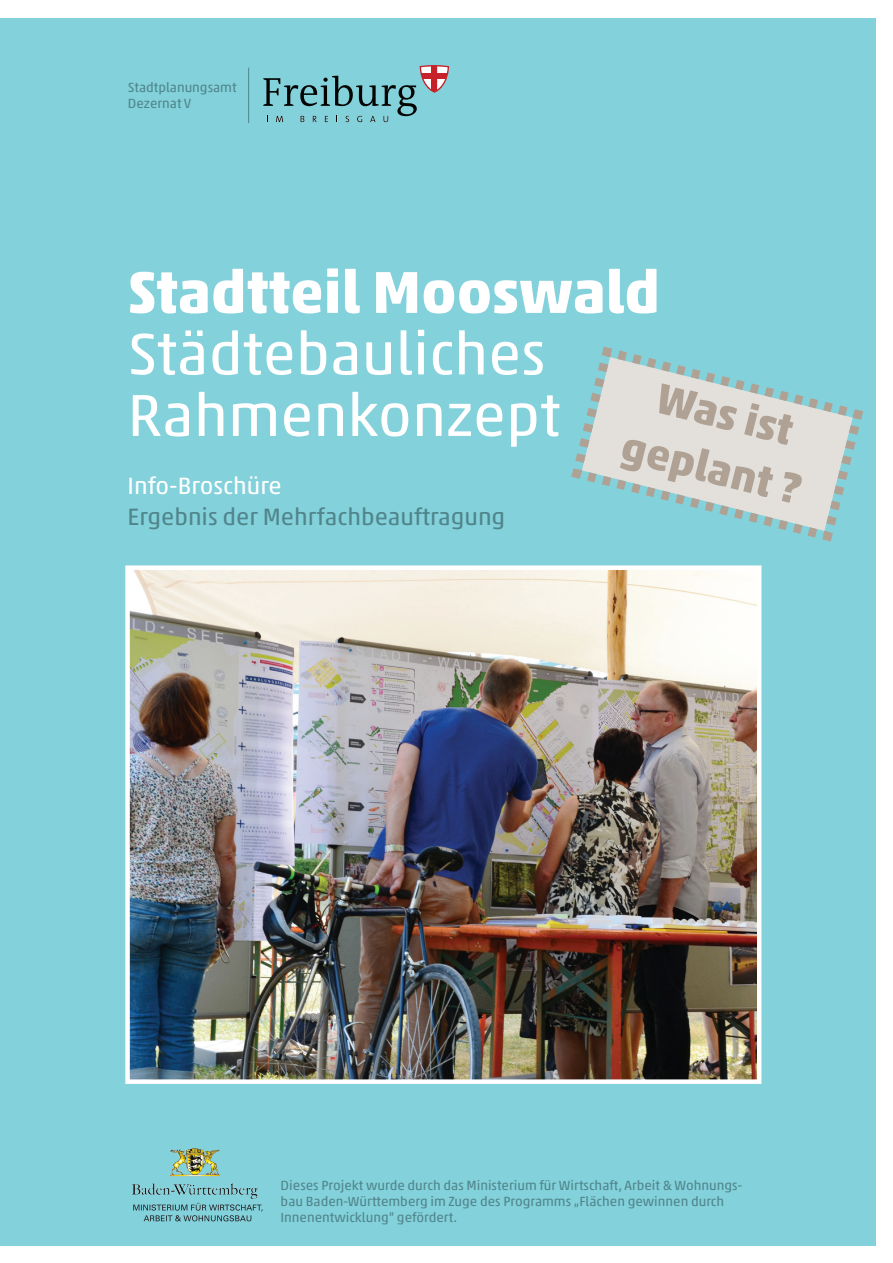
<style>
.page{position:relative;width:893px;height:1263px;background:#fff}
.page>*{position:absolute;margin:0;border:0;box-sizing:border-box;transform-origin:0 0}
.t1{font:60px/61.5px "Akko Pro";color:#fff}
.t2{font:700 60px "Akko Pro";color:#fff}
.t3{font:700 43.35px/55.5px "Akko Pro";color:#afa295;text-align:center}
.t4{font:24px "Akko Pro";color:#50858b}
.t5{font:24px "Akko Pro";color:#fff}
.t6{font:13.5px/16.2px "Akko Pro";color:#50858b}
</style>
<div class="page">
<div style="left:0;top:18px;width:875px;height:1227px;background:#83d1db"></div>
<hr style="left:248px;top:68px;width:1px;height:55px;background:#50858b">
<svg style="left:263px;top:65px;width:186px;height:57px"></svg>
<img style="left:132px;top:1148px;width:126px;height:51px">
<svg style="left:133px;top:1203px;width:130px;height:18px"></svg>
<img style="left:130px;top:570px;width:626px;height:509px">
<div style="left:125px;top:565px;width:636px;height:519px;border:4px solid #fff"></div>
<svg style="left:571px;top:346px;width:292px;height:196px"></svg>
<p class="t6" style="left:128px;top:79px;width:110px">Stadtplanungsamt<br>Dezernat V</p>
<h1 class="t2" style="left:128px;top:255px;width:534px">Stadtteil Mooswald</h1>
<h1 class="t1" style="left:128px;top:322px;width:434px">Städtebauliches<br>Rahmenkonzept</h1>
<h3 class="t5" style="left:128px;top:471px;width:156px">Info-Broschüre</h3>
<h3 class="t4" style="left:128px;top:503px;width:379px">Ergebnis der Mehrfachbeauftragung</h3>
<h2 class="t3" style="left:642px;top:364px;width:185px;rotate:14deg">Was ist geplant ?</h2>
<p class="t6" style="left:281px;top:1177px;width:463px">Dieses Projekt wurde durch das Ministerium für Wirtschaft, Arbeit &amp; Wohnungs&shy;bau Baden-Württemberg im Zuge des Programms „Flächen gewinnen durch<br>Innenentwicklung“ gefördert.</p>
</div>
